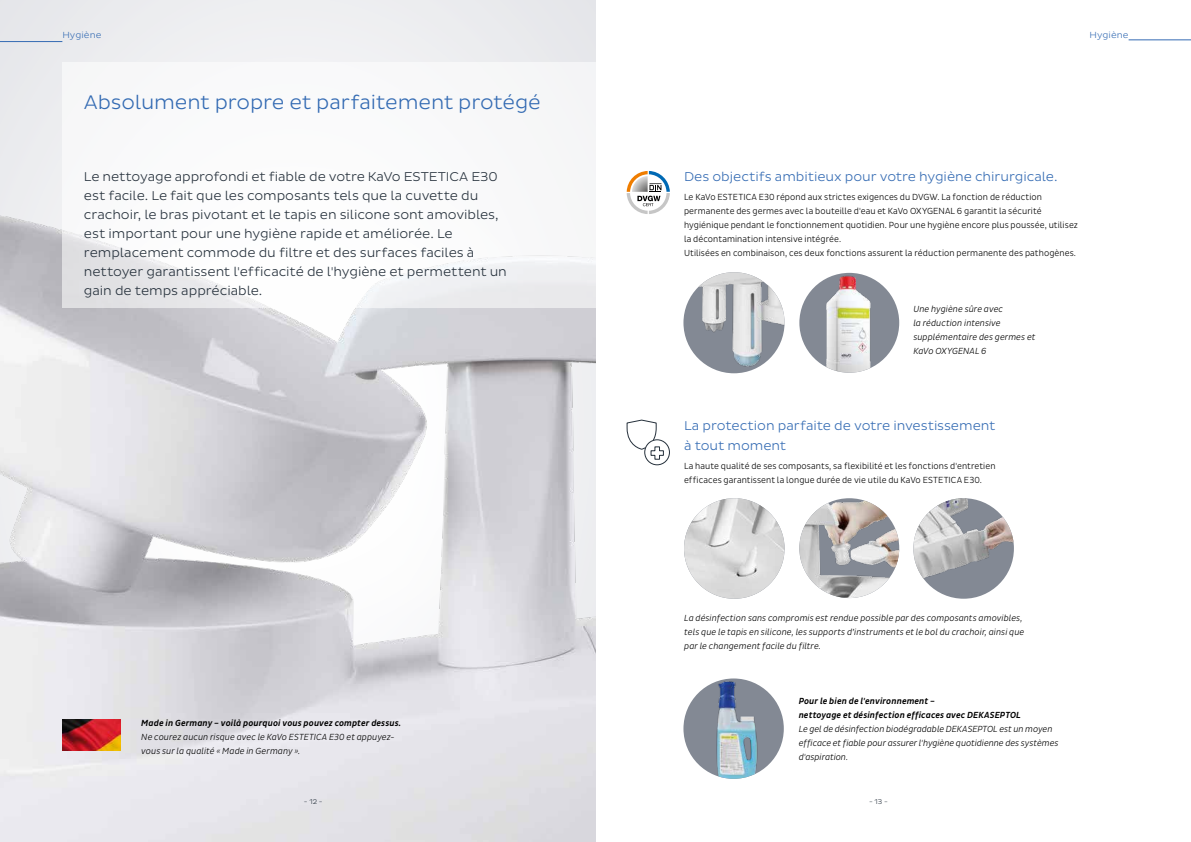
<style>
.page{position:relative;width:1191px;height:842px;background:#fff}
.page>*{position:absolute;margin:0;border:0;box-sizing:border-box;transform-origin:0 0}
.t1{font:300 20px "Pluto Sans";letter-spacing:-.01em;color:#346bb3}
.t2{font:300 13px/19px "Pluto Sans";letter-spacing:-.005em;color:#25303b}
.t3{font:300 13px/19px "Pluto Sans";letter-spacing:-.005em;color:#346bb3}
.t4{font:300 9px/14px "Pluto Sans Cond";letter-spacing:.01em;color:#000}
.t5{font:italic 300 9px/14px "Pluto Sans Cond";letter-spacing:.005em;color:#000}
.t6{font:italic 500 9px/14px "Pluto Sans Cond";letter-spacing:.01em;color:#000}
.t7{font:300 9px "Pluto Sans";letter-spacing:.01em;color:#346bb3}
.t8{font:300 7px "Pluto Sans";color:#25303b}
</style>
<div class="page">
<div style="left:0;top:0;width:595px;height:842px;background:#ecedef"></div>
<img style="left:0;top:215px;width:595px;height:627px">
<div style="left:62px;top:62px;width:533px;height:246px;background:#fff"></div>
<hr style="left:0;top:41px;width:62px;height:1px;background:#346bb3">
<hr style="left:1128px;top:40px;width:63px;height:1px;background:#346bb3">
<img style="left:684px;top:498px;width:100px;height:101px;border-radius:50px">
<img style="left:799px;top:498px;width:100px;height:100px;border-radius:50px">
<img style="left:913px;top:498px;width:101px;height:101px;border-radius:50px">
<img style="left:62px;top:719px;width:58px;height:32px">
<img style="left:683px;top:272px;width:101px;height:101px;border-radius:51px">
<div style="left:799px;top:273px;width:100px;height:100px;background:#838994;border-radius:50%"></div>
<img style="left:805px;top:273px;width:82px;height:100px">
<svg style="left:626px;top:171px;width:44px;height:43px"></svg>
<svg style="left:626px;top:419px;width:44px;height:47px"></svg>
<div style="left:683px;top:678px;width:101px;height:101px;background:#838994;border-radius:50%"></div>
<img style="left:707px;top:678px;width:58px;height:101px">
<p class="t7" style="left:62px;top:30px;width:41px">Hygiène</p>
<p class="t7" style="left:1089px;top:30px;width:41px">Hygiène</p>
<h1 class="t1" style="left:84px;top:90px;width:458px">Absolument propre et parfaitement protégé</h1>
<p class="t2" style="left:84px;top:167px;width:424px">Le nettoyage approfondi et fiable de votre KaVo ESTETICA E30 est facile. Le fait que les composants tels que la cuvette du crachoir, le bras pivotant et le tapis en silicone sont amovibles, est important pour une hygiène rapide et améliorée. Le remplacement commode du filtre et des surfaces faciles à nettoyer garantissent l'efficacité de l'hygiène et permettent un gain de temps appréciable.</p>
<h2 class="t3" style="left:684px;top:167px;width:375px">Des objectifs ambitieux pour votre hygiène chirurgicale.</h2>
<p class="t4" style="left:684px;top:190px;width:395px">Le KaVo ESTETICA E30 répond aux strictes exigences du DVGW. La fonction de réduction permanente des germes avec la bouteille d'eau et KaVo OXYGENAL 6 garantit la sécurité hygiénique pendant le fonctionnement quotidien. Pour une hygiène encore plus poussée, utilisez la décontamination intensive intégrée.<br>Utilisées en combinaison, ces deux fonctions assurent la réduction permanente des pathogènes.</p>
<p class="t5" style="left:913px;top:302px;width:123px">Une hygiène sûre avec<br>la réduction intensive supplémentaire des germes et<br>KaVo OXYGENAL 6</p>
<h2 class="t3" style="left:684px;top:417px;width:313px">La protection parfaite de votre investissement à tout moment</h2>
<p class="t4" style="left:684px;top:459px;width:313px">La haute qualité de ses composants, sa flexibilité et les fonctions d'entretien efficaces garantissent la longue durée de vie utile du KaVo ESTETICA E30.</p>
<p class="t6" style="left:141px;top:716px;width:261px">Made in Germany – voilà pourquoi vous pouvez compter dessus.</p>
<p class="t5" style="left:141px;top:730px;width:254px">Ne courez aucun risque avec le KaVo ESTETICA E30 et appuyez&shy;vous sur la qualité « Made in Germany ».</p>
<p class="t5" style="left:684px;top:611px;width:341px">La désinfection sans compromis est rendue possible par des composants amovibles, tels que le tapis en silicone, les supports d’instruments et le bol du crachoir, ainsi que par le changement facile du filtre.</p>
<p class="t6" style="left:798px;top:694px;width:224px">Pour le bien de l'environnement –<br>nettoyage et désinfection efficaces avec DEKASEPTOL</p>
<p class="t5" style="left:798px;top:722px;width:261px">Le gel de désinfection biodégradable DEKASEPTOL est un moyen efficace et fiable pour assurer l'hygiène quotidienne des systèmes d'aspiration.</p>
<p class="t8" style="left:304px;top:798px;width:20px">- 12 -</p>
<p class="t8" style="left:869px;top:798px;width:20px">- 13 -</p>
</div>
